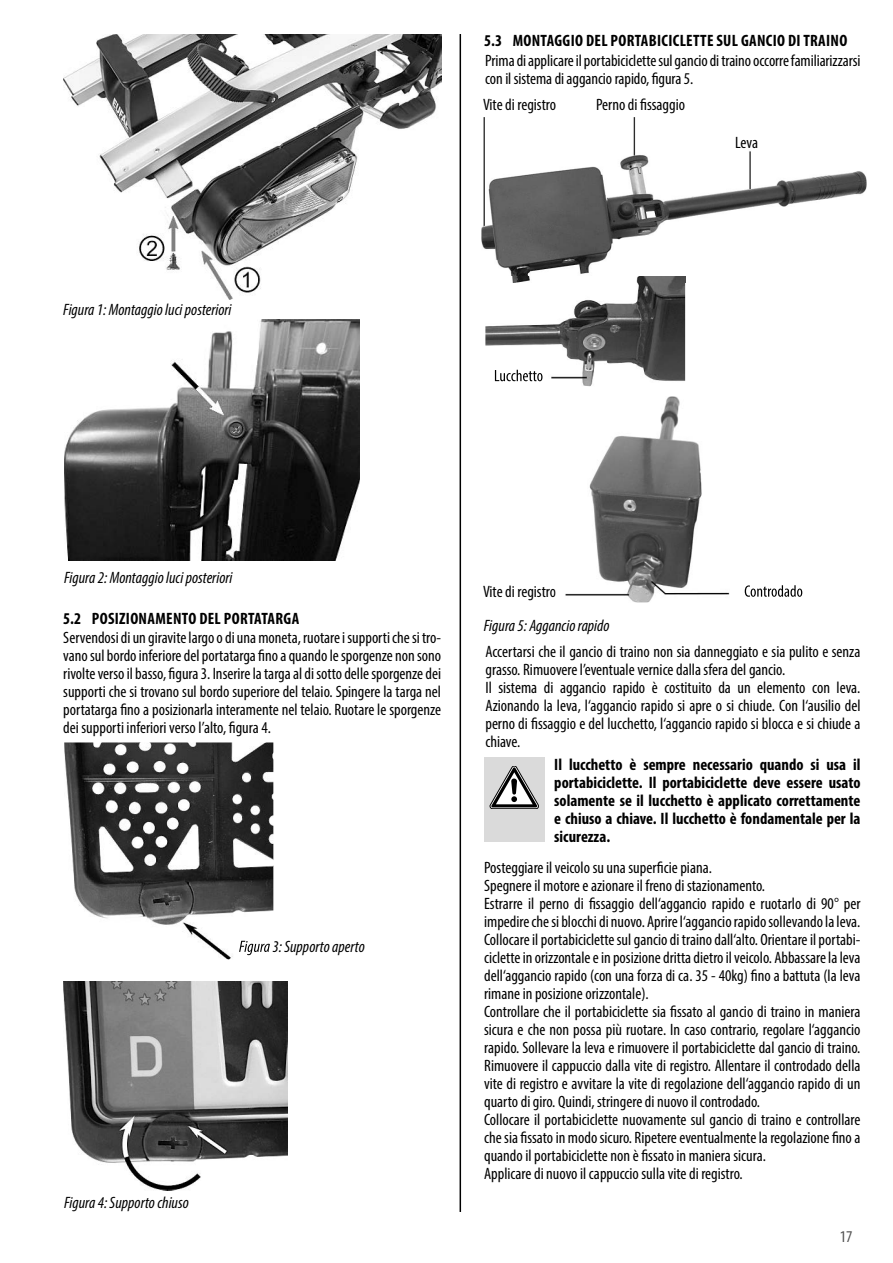
<style>
.page{position:relative;width:893px;height:1263px;background:#fff}
.page>*{position:absolute;margin:0;border:0;box-sizing:border-box;transform-origin:0 0}
.t1{font:condensed 16.5px/18px "Myriad Pro";color:#000}
.t2{font:700 condensed 16.5px/18px "Myriad Pro";letter-spacing:.02em;color:#000;text-align:justify}
.t3{font:italic condensed 16.5px "Myriad Pro";color:#000}
.t4{font:condensed 16.5px "Myriad Pro";color:#515151}
</style>
<div class="page">
<hr style="left:460px;top:34px;width:1px;height:1178px;background:#000">
<img style="left:63px;top:34px;width:378px;height:265px">
<img style="left:64px;top:319px;width:295px;height:241px">
<img style="left:64px;top:742px;width:209px;height:217px">
<img style="left:239px;top:941px;width:34px;height:14px">
<img style="left:63px;top:981px;width:224px;height:209px">
<img style="left:565px;top:396px;width:238px;height:206px">
<img style="left:745px;top:585px;width:57px;height:12px">
<img style="left:485px;top:283px;width:200px;height:103px">
<img style="left:495px;top:370px;width:47px;height:11px">
<img style="left:481px;top:117px;width:386px;height:166px">
<div style="left:484px;top:757px;width:60px;height:85px;background:#dadada"></div>
<svg style="left:490px;top:766px;width:49px;height:43px"></svg>
<p class="t3" style="left:63px;top:300px;width:170px">Figura 1: Montaggio luci posteriori</p>
<p class="t2" style="left:484px;top:32px;width:365px">5.3 MONTAGGIO DEL PORTABICICLETTE SUL GANCIO DI TRAINO</p>
<p class="t1" style="left:485px;top:51px;width:377px">Prima di applicare il portabiciclette sul gancio di traino occorre familiarizzarsi con il sistema di aggancio rapido, figura 5.</p>
<p class="t1" style="left:483px;top:96px;width:75px">Vite di registro</p>
<p class="t1" style="left:596px;top:96px;width:91px">Perno di fissaggio</p>
<p class="t1" style="left:735px;top:134px;width:24px">Leva</p>
<p class="t3" style="left:64px;top:567px;width:170px">Figura 2: Montaggio luci posteriori</p>
<p class="t2" style="left:63px;top:609px;width:237px">5.2 POSIZIONAMENTO DEL PORTATARGA</p>
<p class="t1" style="left:63px;top:628px;width:379px;text-align:justify">Servendosi di un giravite largo o di una moneta, ruotare i supporti che si tro&shy;vano sul bordo inferiore del portatarga fino a quando le sporgenze non sono rivolte verso il basso, figura 3. Inserire la targa al di sotto delle sporgenze dei supporti che si trovano sul bordo superiore del telaio. Spingere la targa nel portatarga fino a posizionarla interamente nel telaio. Ruotare le sporgenze dei supporti inferiori verso l’alto, figura 4.</p>
<p class="t3" style="left:239px;top:936px;width:127px">Figura 3: Supporto aperto</p>
<p class="t3" style="left:64px;top:1192px;width:126px">Figura 4: Supporto chiuso</p>
<p class="t1" style="left:483px;top:582px;width:75px">Vite di registro</p>
<p class="t3" style="left:484px;top:615px;width:127px">Figura 5: Aggancio rapido</p>
<p class="t1" style="left:485px;top:642px;width:377px">Accertarsi che il gancio di traino non sia danneggiato e sia pulito e senza grasso. Rimuovere l’eventuale vernice dalla sfera del gancio.<br>Il sistema di aggancio rapido è costituito da un elemento con leva.<br>Azionando la leva, l‘aggancio rapido si apre o si chiude. Con l‘ausilio del perno di fissaggio e del lucchetto, l‘aggancio rapido si blocca e si chiude a chiave.</p>
<p class="t2" style="left:554px;top:755px;width:308px">Il lucchetto è sempre necessario quando si usa il portabiciclette. Il portabiciclette deve essere usato solamente se il lucchetto è applicato correttamente e chiuso a chiave. Il lucchetto è fondamentale per la sicurezza.</p>
<p class="t1" style="left:484px;top:858px;width:378px">Posteggiare il veicolo su una superficie piana.<br>Spegnere il motore e azionare il freno di stazionamento.<br>Estrarre il perno di fissaggio dell‘aggancio rapido e ruotarlo di 90° per impedire che si blocchi di nuovo. Aprire l‘aggancio rapido sollevando la leva.<br>Collocare il portabiciclette sul gancio di traino dall‘alto. Orientare il portabi&shy;ciclette in orizzontale e in posizione dritta dietro il veicolo. Abbassare la leva dell‘aggancio rapido (con una forza di ca. 35 - 40kg) fino a battuta (la leva rimane in posizione orizzontale).<br>Controllare che il portabiciclette sia fissato al gancio di traino in maniera sicura e che non possa più ruotare. In caso contrario, regolare l‘aggancio rapido. Sollevare la leva e rimuovere il portabiciclette dal gancio di traino.<br>Rimuovere il cappuccio dalla vite di registro. Allentare il controdado della vite di registro e avvitare la vite di regolazione dell‘aggancio rapido di un quarto di giro. Quindi, stringere di nuovo il controdado.<br>Collocare il portabiciclette nuovamente sul gancio di traino e controllare che sia fissato in modo sicuro. Ripetere eventualmente la regolazione fino a quando il portabiciclette non è fissato in maniera sicura.<br>Applicare di nuovo il cappuccio sulla vite di registro.</p>
<p class="t4" style="left:840px;top:1226px;width:14px">17</p>
</div>
